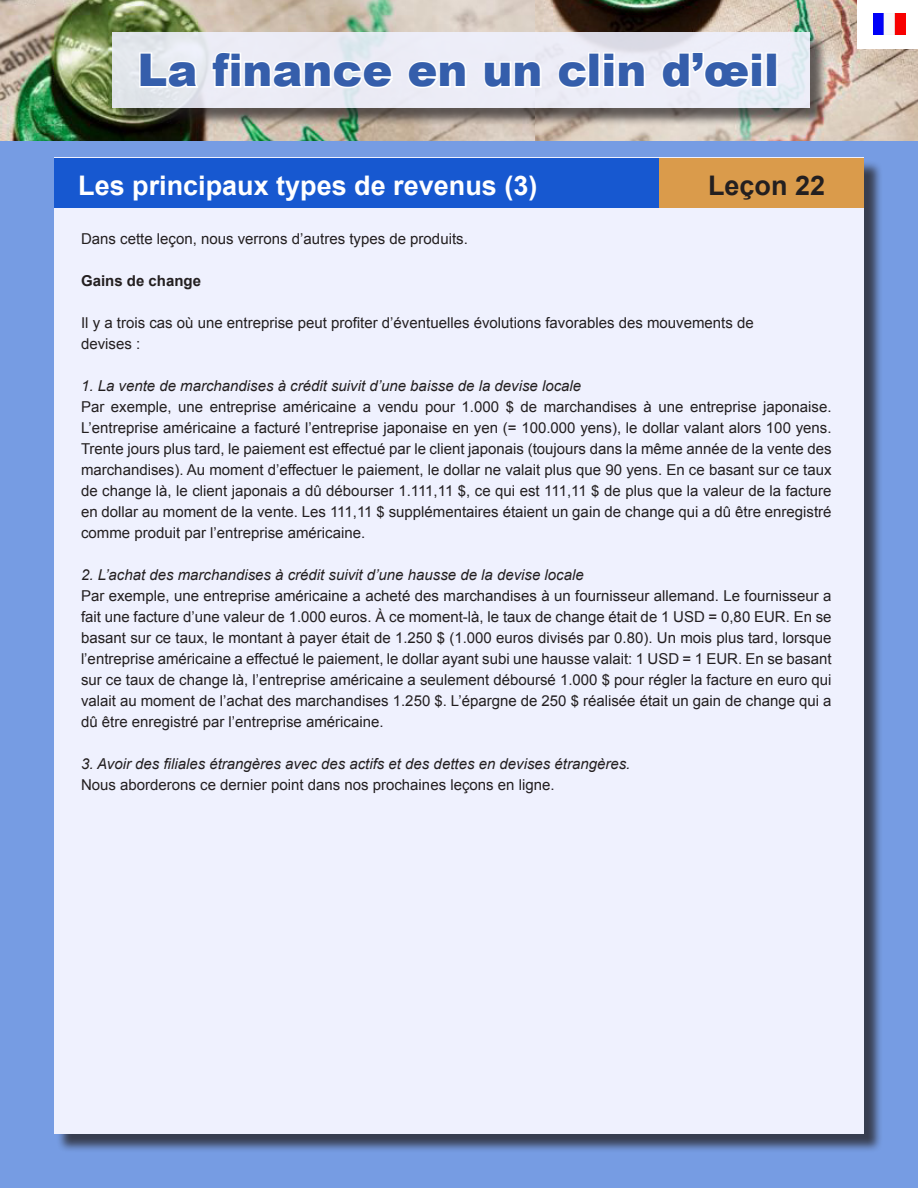
<style>
.page{position:relative;width:918px;height:1188px;background:#fff}
.page>*{position:absolute;margin:0;border:0;box-sizing:border-box;transform-origin:0 0}
.t1{font:900 45px "Arial";color:#355eab}
.t2{font:700 27px "Arial";color:#fff}
.t3{font:700 27px "Arial";color:#231f20}
.t4{font:15px/21px "Arial";color:#231f20;text-align:justify}
.t5{font:italic 15px "Arial";color:#231f20}
.t6{font:700 15px "Arial";color:#231f20}
</style>
<div class="page">
<div style="left:0;top:139px;width:918px;height:1049px;background:#769ce3"></div>
<div style="left:56px;top:160px;width:827px;height:992px;background:#231f20;opacity:.75"></div>
<div style="left:54px;top:158px;width:810px;height:976px;background:#eff1fe"></div>
<div style="left:54px;top:158px;width:608px;height:50px;background:#1758d0"></div>
<div style="left:659px;top:158px;width:205px;height:50px;background:#da9b4b"></div>
<img style="left:0;top:0;width:918px;height:141px">
<div style="left:115px;top:34px;width:714px;height:92px;background:#231f20;opacity:.75"></div>
<svg style="left:112px;top:32px;width:698px;height:75px;fill:#ececf6"></svg>
<svg style="left:138px;top:51px;width:63px;height:39px"></svg>
<svg style="left:210px;top:50px;width:186px;height:40px"></svg>
<svg style="left:406px;top:59px;width:62px;height:31px"></svg>
<svg style="left:482px;top:59px;width:61px;height:31px"></svg>
<svg style="left:556px;top:59px;width:34px;height:31px"></svg>
<div style="left:588px;top:52px;width:12px;height:36px;border:3px solid #fff"></div>
<svg style="left:602px;top:51px;width:45px;height:38px"></svg>
<svg style="left:660px;top:50px;width:104px;height:40px"></svg>
<div style="left:766px;top:52px;width:12px;height:36px;border:3px solid #fff"></div>
<div style="left:858px;top:0;width:60px;height:49px;background:#fff"></div>
<img style="left:873px;top:14px;width:32px;height:21px">
<p class="t1" style="left:137px;top:37px;width:643px">La finance en un clin d’œil</p>
<p class="t2" style="left:78px;top:167px;width:461px">Les principaux types de revenus (3)</p>
<p class="t3" style="left:708px;top:167px;width:119px">Leçon 22</p>
<p class="t4" style="left:81px;top:229px;width:388px">Dans cette leçon, nous verrons d’autres types de produits.</p>
<p class="t6" style="left:81px;top:271px;width:122px">Gains de change</p>
<p class="t4" style="left:81px;top:313px;width:674px">Il y a trois cas où une entreprise peut profiter d’éventuelles évolutions favorables des mouvements de</p>
<p class="t4" style="left:81px;top:334px;width:61px">devises :</p>
<p class="t5" style="left:81px;top:377px;width:502px">1. La vente de marchandises à crédit suivit d’une baisse de la devise locale</p>
<p class="t4" style="left:81px;top:397px;width:752px">Par exemple, une entreprise américaine a vendu pour 1.000 $ de marchandises à une entreprise japonaise.<br>L’entreprise américaine a facturé l’entreprise japonaise en yen (= 100.000 yens), le dollar valant alors 100 yens.<br>Trente jours plus tard, le paiement est effectué par le client japonais (toujours dans la même année de la vente des marchandises). Au moment d’effectuer le paiement, le dollar ne valait plus que 90 yens. En ce basant sur ce taux de change là, le client japonais a dû débourser 1.111,11 $, ce qui est 111,11 $ de plus que la valeur de la facture en dollar au moment de la vente. Les 111,11 $ supplémentaires étaient un gain de change qui a dû être enregistré comme produit par l’entreprise américaine.</p>
<p class="t5" style="left:81px;top:566px;width:504px">2. L’achat des marchandises à crédit suivit d’une hausse de la devise locale</p>
<p class="t4" style="left:81px;top:586px;width:752px">Par exemple, une entreprise américaine a acheté des marchandises à un fournisseur allemand. Le fournisseur a fait une facture d’une valeur de 1.000 euros. À ce moment-là, le taux de change était de 1 USD = 0,80 EUR. En se basant sur ce taux, le montant à payer était de 1.250 $ (1.000 euros divisés par 0.80). Un mois plus tard, lorsque l’entreprise américaine a effectué le paiement, le dollar ayant subi une hausse valait: 1 USD = 1 EUR. En se basant sur ce taux de change là, l’entreprise américaine a seulement déboursé 1.000 $ pour régler la facture en euro qui valait au moment de l’achat des marchandises 1.250 $. L’épargne de 250 $ réalisée était un gain de change qui a dû être enregistré par l’entreprise américaine.</p>
<p class="t5" style="left:81px;top:755px;width:551px">3. Avoir des filiales étrangères avec des actifs et des dettes en devises étrangères.</p>
<p class="t4" style="left:81px;top:775px;width:475px">Nous aborderons ce dernier point dans nos prochaines leçons en ligne.</p>
</div>
